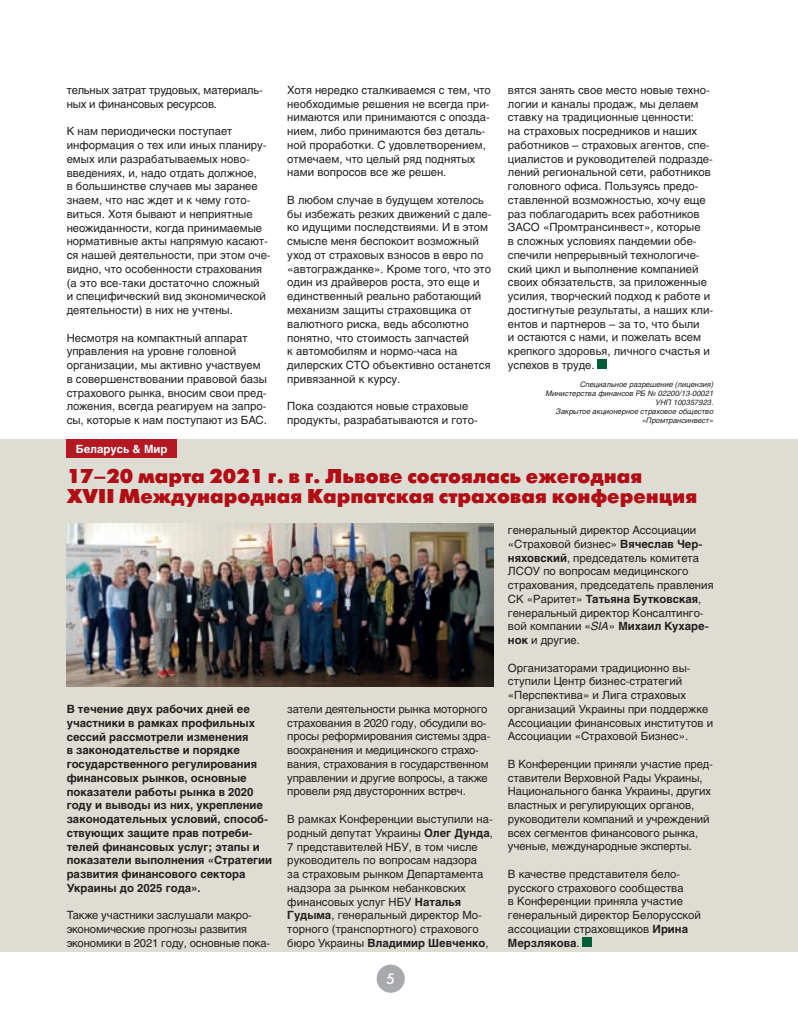
<style>
.page{position:relative;width:798px;height:1028px;background:#fff}
.page>*{position:absolute;margin:0;border:0;box-sizing:border-box;transform-origin:0 0}
.t1{font:20px/20px "Futuris XC";color:#b00d15}
.t2{font:15px "Futura Futuris C";color:#fff}
.t3{font:11.25px/13.8px "Helios C";color:#231f20}
.t4{font:700 11.25px/13.8px "Helios C";color:#231f20}
.t5{font:700 11.25px "Helios C";color:#fff}
.t6{font:italic 7.5px/9px "Helios C";color:#231f20;text-align:right}
.s1{font-weight:700}
.s2{font-style:italic}
</style>
<div class="page">
<div style="left:376px;top:964px;width:28px;height:28px;background:#a8a9ad;border-radius:50%"></div>
<div style="left:0;top:439px;width:797px;height:513px;background:#deddd3"></div>
<div style="left:582px;top:937px;width:10px;height:9px;background:#015e37"></div>
<div style="left:66px;top:439px;width:111px;height:19px;background:#b31823"></div>
<div style="left:597px;top:360px;width:9px;height:9px;background:#015e37"></div>
<img style="left:67px;top:523px;width:426px;height:163px">
<p class="t3" style="left:67px;top:83px;width:198px">тельных затрат трудовых, материаль&shy;ных и финансовых ресурсов.</p>
<p class="t3" style="left:67px;top:124px;width:205px">К нам периодически поступает информация о тех или иных планиру&shy;емых или разрабатываемых ново&shy;введениях, и, надо отдать должное,<br>в большинстве случаев мы заранее знаем, что нас ждет и к чему гото&shy;виться. Хотя бывают и неприятные неожиданности, когда принимаемые нормативные акты напрямую касают&shy;ся нашей деятельности, при этом оче&shy;видно, что особенности страхования (а это все-таки достаточно сложный<br>и специфический вид экономической деятельности) в них не учтены.</p>
<p class="t3" style="left:67px;top:330px;width:202px">Несмотря на компактный аппарат управления на уровне головной организации, мы активно участвуем в совершенствовании правовой базы страхового рынка, вносим свои пред&shy;ложения, всегда реагируем на запро&shy;сы, которые к нам поступают из БАС.</p>
<p class="t5" style="left:76px;top:442px;width:93px">Беларусь &amp; Мир</p>
<p class="t3" style="left:287px;top:83px;width:205px">Хотя нередко сталкиваемся с тем, что необходимые решения не всегда при&shy;нимаются или принимаются с опозда&shy;нием, либо принимаются без деталь&shy;ной проработки. С удовлетворением, отмечаем, что целый ряд поднятых нами вопросов все же решен.</p>
<p class="t3" style="left:287px;top:193px;width:205px">В любом случае в будущем хотелось бы избежать резких движений с дале&shy;ко идущими последствиями. И в этом смысле меня беспокоит возможный уход от страховых взносов в евро по «автогражданке». Кроме того, что это один из драйверов роста, это еще и единственный реально работающий механизм защиты страховщика от валютного риска, ведь абсолютно понятно, что стоимость запчастей<br>к автомобилям и нормо-часа на дилерских СТО объективно останется привязанной к курсу.</p>
<p class="t3" style="left:287px;top:399px;width:192px">Пока создаются новые страховые продукты, разрабатываются и гото-</p>
<p class="t3" style="left:507px;top:83px;width:207px">вятся занять свое место новые техно&shy;логии и каналы продаж, мы делаем ставку на традиционные ценности:<br>на страховых посредников и наших работников – страховых агентов, спе&shy;циалистов и руководителей подразде&shy;лений региональной сети, работников головного офиса. Пользуясь предо&shy;ставленной возможностью, хочу еще раз поблагодарить всех работников ЗАСО «Промтрансинвест», которые<br>в сложных условиях пандемии обе&shy;спечили непрерывный технологиче&shy;ский цикл и выполнение компанией своих обязательств, за приложенные усилия, творческий подход к работе и достигнутые результаты, а наших кли&shy;ентов и партнеров – за то, что были<br>и остаются с нами, и пожелать всем крепкого здоровья, личного счастья и успехов в труде.</p>
<p class="t6" style="left:545px;top:380px;width:169px">Специальное разрешение (лицензия)<br>Министерства финансов РБ № 02200/13-00021<br>УНП 100357923.<br>Закрытое акционерное страховое общество «Промтрансинвест»</p>
<h1 class="t1" style="left:67px;top:466px;width:632px">17–20 марта 2021 г. в г. Львове состоялась ежегодная<br>XVII Международная Карпатская страховая конференция</h1>
<p class="t4" style="left:67px;top:702px;width:207px">В течение двух рабочих дней ее участники в рамках профильных сессий рассмотрели изменения<br>в законодательстве и порядке государственного регулирования финансовых рынков, основные показатели работы рынка в 2020 году и выводы из них, укрепление законодательных условий, способ&shy;ствующих защите прав потреби&shy;телей финансовых услуг; этапы и показатели выполнения «Стратегии развития финансового сектора<br>Украины до 2025 года».</p>
<p class="t3" style="left:67px;top:908px;width:205px">Также участники заслушали макро&shy;экономические прогнозы развития экономики в 2021 году, основные пока-</p>
<p class="t3" style="left:287px;top:702px;width:204px">затели деятельности рынка моторного страхования в 2020 году, обсудили во&shy;просы реформирования системы здра&shy;воохранения и медицинского страхо&shy;вания, страхования в государственном управлении и другие вопросы, а также провели ряд двусторонних встреч.</p>
<p class="t3" style="left:287px;top:812px;width:207px">В рамках Конференции выступили на&shy;родный депутат Украины <span class="s1">Олег Дунда</span>, 7 представителей НБУ, в том числе руководитель по вопросам надзора<br>за страховым рынком Департамента надзора за рынком небанковских финансовых услуг НБУ <span class="s1">Наталья Гудыма</span>, генеральный директор Мо&shy;торного (транспортного) страхового бюро Украины <span class="s1">Владимир Шевченко</span>,</p>
<h2 class="t2" style="left:386px;top:969px;width:10px">5</h2>
<p class="t3" style="left:507px;top:523px;width:207px">генеральный директор Ассоциации «Страховой бизнес» <span class="s1">Вячеслав Чер&shy;няховский</span>, председатель комитета<br>ЛСОУ по вопросам медицинского страхования, председатель правления<br>СК «Раритет» <span class="s1">Татьяна Бутковская</span>, генеральный директор Консалтинго&shy;вой компании «<span class="s2">SIA</span>» <span class="s1">Михаил Кухаре&shy;нок</span> и другие.</p>
<p class="t3" style="left:507px;top:660px;width:207px">Организаторами традиционно вы&shy;ступили Центр бизнес-стратегий «Перспектива» и Лига страховых организаций Украины при поддержке Ассоциации финансовых институтов и Ассоциации «Страховой Бизнес».</p>
<p class="t3" style="left:507px;top:757px;width:206px">В Конференции приняли участие пред&shy;ставители Верховной Рады Украины, Национального банка Украины, других властных и регулирующих органов, руководители компаний и учреждений всех сегментов финансового рынка, ученые, международные эксперты.</p>
<p class="t3" style="left:507px;top:867px;width:194px">В качестве представителя бело&shy;русского страхового сообщества<br>в Конференции приняла участие генеральный директор Белорусской ассоциации страховщиков <span class="s1">Ирина<br>Мерзлякова</span>.</p>
</div>
